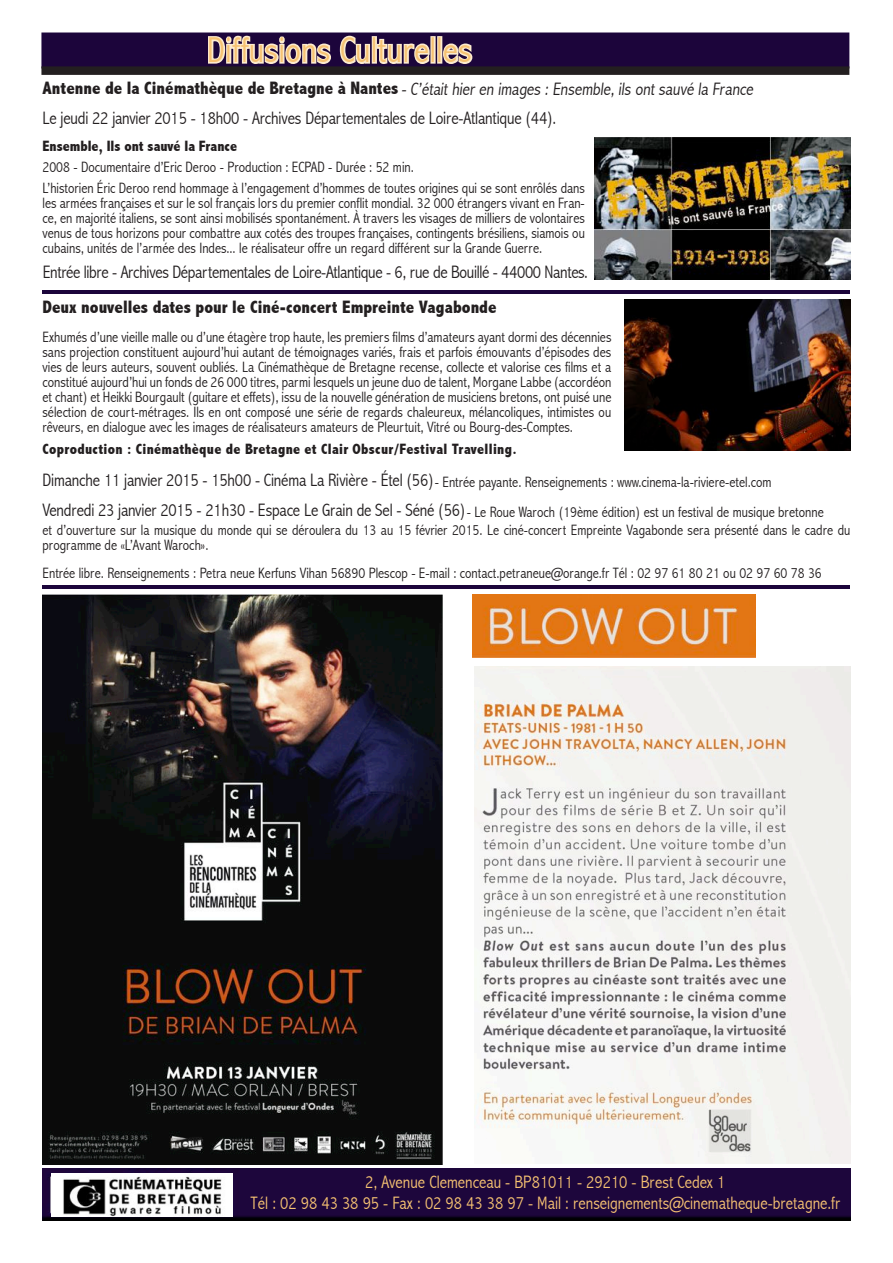
<style>
.page{position:relative;width:893px;height:1263px;background:#fff}
.page>*{position:absolute;margin:0;border:0;box-sizing:border-box;transform-origin:0 0}
.t1{font:300 condensed 36px "Abadi";letter-spacing:.02em;color:#f6c272}
.t2{font:300 condensed 18px/29px "Abadi";letter-spacing:-.01em;color:#231f20}
.t3{font:300 condensed 18px/21.6px "Abadi";color:#f6c272;text-align:center}
.t4{font:800 condensed 18px "Abadi";color:#231f20}
.t5{font:300 condensed 15px/15px "Abadi";color:#231f20}
.t6{font:800 condensed 15px "Abadi";letter-spacing:.02em;color:#231f20}
.t7{font:800 condensed 15px "Abadi";color:#231f20}
.s1{font-weight:800}
.s2{font-size:18px}
</style>
<div class="page">
<div style="left:41px;top:33px;width:808px;height:36px;background:#1c053b"></div>
<div style="left:41px;top:66px;width:808px;height:9px;background:#231f20"></div>
<svg style="left:208px;top:35px;width:222px;height:29px"></svg>
<div style="left:430px;top:36px;width:6px;height:28px;border:3px solid #fcebcf"></div>
<div style="left:437px;top:36px;width:5px;height:28px;border:3px solid #fcebcf"></div>
<svg style="left:441px;top:41px;width:32px;height:23px"></svg>
<img style="left:43px;top:1169px;width:807px;height:51px">
<img style="left:51px;top:1173px;width:181px;height:43px">
<hr style="left:43px;top:290px;width:807px;height:4px;background:#1c053b">
<hr style="left:43px;top:585px;width:807px;height:3px;background:#1c053b">
<img style="left:594px;top:138px;width:256px;height:142px">
<img style="left:625px;top:300px;width:225px;height:151px">
<img style="left:43px;top:594px;width:399px;height:570px">
<img style="left:474px;top:666px;width:376px;height:498px">
<img style="left:472px;top:594px;width:283px;height:63px">
<h1 class="t1" style="left:207px;top:31px;width:266px">Diffusions Culturelles</h1>
<p class="t2" style="left:43px;top:75px;width:715px"><span class="s1">Antenne de la Cinémathèque de Bretagne à Nantes</span> - C’était hier en images : Ensemble, ils ont sauvé la France<br>Le jeudi 22 janvier 2015 - 18h00 - Archives Départementales de Loire-Atlantique (44).</p>
<p class="t7" style="left:43px;top:138px;width:196px">Ensemble, Ils ont sauvé la France</p>
<p class="t5" style="left:43px;top:157px;width:544px;line-height:21.5px">2008 - Documentaire d’Eric Deroo - Production : ECPAD - Durée : 52 min.<br>L’historien Éric Deroo rend hommage à l’engagement d’hommes de toutes origines qui se sont enrôlés dans</p>
<p class="t5" style="left:43px;top:196px;width:544px;text-align:justify">les armées françaises et sur le sol français lors du premier conflit mondial. 32 000 étrangers vivant en Fran&shy;ce, en majorité italiens, se sont ainsi mobilisés spontanément. À travers les visages de milliers de volontaires venus de tous horizons pour combattre aux cotés des troupes françaises, contingents brésiliens, siamois ou cubains, unités de l’armée des Indes... le réalisateur offre un regard différent sur la Grande Guerre.</p>
<p class="t2" style="left:43px;top:258px;width:547px">Entrée libre - Archives Départementales de Loire-Atlantique - 6, rue de Bouillé - 44000 Nantes.</p>
<p class="t4" style="left:43px;top:298px;width:456px">Deux nouvelles dates pour le Ciné-concert Empreinte Vagabonde</p>
<p class="t5" style="left:43px;top:330px;width:570px;text-align:justify">Exhumés d’une vieille malle ou d’une étagère trop haute, les premiers films d’amateurs ayant dormi des décennies sans projection constituent aujourd’hui autant de témoignages variés, frais et parfois émouvants d’épisodes des vies de leurs auteurs, souvent oubliés. La Cinémathèque de Bretagne recense, collecte et valorise ces films et a constitué aujourd’hui un fonds de 26 000 titres, parmi lesquels un jeune duo de talent, Morgane Labbe (accordéon et chant) et Heikki Bourgault (guitare et effets), issu de la nouvelle génération de musiciens bretons, ont puisé une sélection de court-métrages. Ils en ont composé une série de regards chaleureux, mélancoliques, intimistes ou rêveurs, en dialogue avec les images de réalisateurs amateurs de Pleurtuit, Vitré ou Bourg-des-Comptes.</p>
<p class="t6" style="left:43px;top:441px;width:476px">Coproduction : Cinémathèque de Bretagne et Clair Obscur/Festival Travelling.</p>
<p class="t5" style="left:43px;top:475px;width:731px"><span class="s2">Dimanche 11 janvier 2015 - 15h00 - Cinéma La Rivière - Étel (56)</span>- Entrée payante. Renseignements : www.cinema-la-riviere-etel.com</p>
<p class="t5" style="left:467px;top:505px;width:359px">- Le Roue Waroch (19ème édition) est un festival de musique bretonne</p>
<p class="t2" style="left:43px;top:496px;width:425px">Vendredi 23 janvier 2015 - 21h30 - Espace Le Grain de Sel - Séné (56)</p>
<p class="t5" style="left:43px;top:523px;width:809px">et d’ouverture sur la musique du monde qui se déroulera du 13 au 15 février 2015. Le ciné-concert Empreinte Vagabonde sera présenté dans le cadre du programme de «L’Avant Waroch».</p>
<p class="t5" style="left:43px;top:566px;width:781px">Entrée libre. Renseignements : Petra neue Kerfuns Vihan 56890 Plescop - E-mail : contact.petraneue@orange.fr Tél : 02 97 61 80 21 ou 02 97 60 78 36</p>
<p class="t3" style="left:251px;top:1171px;width:591px">2, Avenue Clemenceau - BP81011 - 29210 - Brest Cedex 1<br>Tél : 02 98 43 38 95 - Fax : 02 98 43 38 97 - Mail : renseignements@cinematheque-bretagne.fr</p>
</div>
